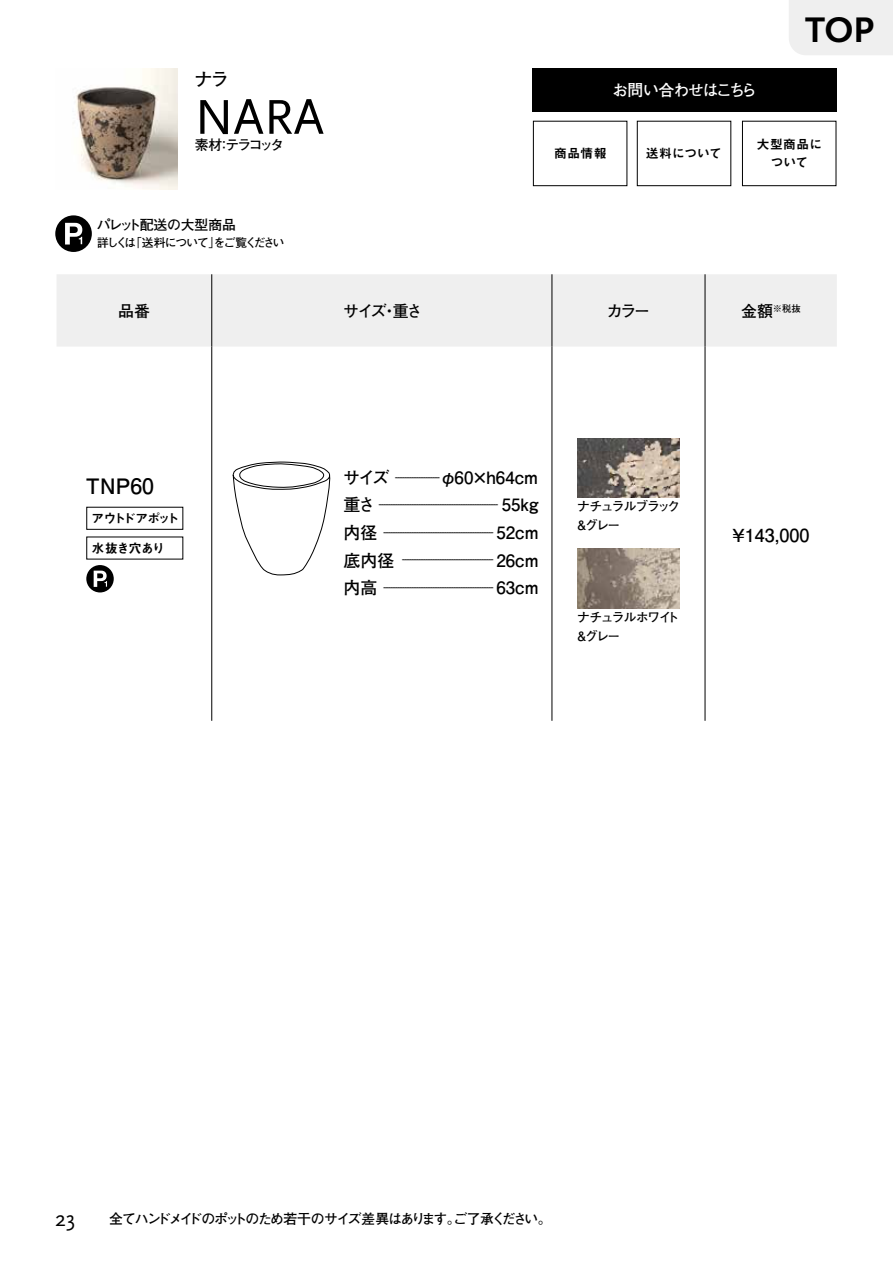
<style>
.page{position:relative;width:893px;height:1263px;background:#fff}
.page>*{position:absolute;margin:0;border:0;box-sizing:border-box;transform-origin:0 0}
.t1{font:51px "Scala Sans Pro";color:#000}
.t2{font:700 37.2px "Scala Sans Pro";color:#000}
.t3{font:22.35px "Scala Sans Pro";color:#000}
.t4{font:700 21.3px "Futo Go B101 Pro";color:#000}
.t5{font:700 18px "Futo Go B101 Pro";color:#000}
.t6{font:700 15.9px "Futo Go B101 Pro";letter-spacing:-.14em;color:#000}
.t7{font:700 15.9px "Futo Go B101 Pro";letter-spacing:-.065em;color:#fff}
.t8{font:700 13.8px "Futo Go B101 Pro";letter-spacing:-.12em;color:#000}
.t9{font:700 13.8px "Futo Go B101 Pro";letter-spacing:-.02em;color:#000}
.t10{font:700 12.75px/19.2px "Futo Go B101 Pro";letter-spacing:-.12em;color:#000}
.t11{font:12.75px "Midashi Go Pro MB31";letter-spacing:-.015em;color:#000}
.t12{font:12.75px/18.3px "Midashi Go Pro MB31";letter-spacing:.025em;color:#000;text-align:center}
.t13{font:12.75px "Midashi Go Pro MB31";letter-spacing:-.17em;color:#000}
.t14{font:700 11.7px "Futo Go B101 Pro";letter-spacing:-.135em;color:#000}
.t15{font:700 9.3px "Futo Go B101 Pro";color:#000}
.t16{font:700 8.55px "Futo Go B101 Pro";color:#000}
.s1{font-size:15.9px}
.s2{font-size:16.95px}
</style>
<div class="page">
<div style="left:789px;top:0;width:104px;height:55px;background:#efefef"></div>
<div style="left:532px;top:69px;width:304px;height:43px;background:#000"></div>
<div style="left:637px;top:121px;width:94px;height:65px;border:1px solid #000"></div>
<div style="left:742px;top:121px;width:94px;height:65px;border:1px solid #000"></div>
<div style="left:57px;top:274px;width:780px;height:73px;background:#efefef"></div>
<hr style="left:211px;top:274px;width:1px;height:73px;background:#000">
<hr style="left:551px;top:274px;width:1px;height:73px;background:#000">
<hr style="left:705px;top:274px;width:1px;height:73px;background:#000">
<hr style="left:211px;top:347px;width:1px;height:374px;background:#000">
<hr style="left:551px;top:347px;width:1px;height:374px;background:#000">
<hr style="left:705px;top:347px;width:1px;height:374px;background:#000">
<div style="left:86px;top:507px;width:97px;height:23px;border:1px solid #000"></div>
<div style="left:86px;top:565px;width:28px;height:27px;background:#000;border-radius:50%"></div>
<svg style="left:94px;top:571px;width:13px;height:16px"></svg>
<svg style="left:232px;top:462px;width:98px;height:113px"></svg>
<img style="left:76px;top:68px;width:101px;height:122px">
<img style="left:577px;top:438px;width:102px;height:59px">
<img style="left:577px;top:549px;width:102px;height:59px">
<div style="left:55px;top:215px;width:37px;height:37px;background:#000;border-radius:50%"></div>
<svg style="left:65px;top:223px;width:17px;height:21px"></svg>
<div style="left:533px;top:121px;width:94px;height:65px;border:1px solid #000"></div>
<h3 class="t5" style="left:194px;top:65px;width:36px">ナラ</h3>
<h1 class="t1" style="left:195px;top:88px;width:131px">NARA</h1>
<h3 class="t8" style="left:195px;top:134px;width:91px">素材：テラコッタ</h3>
<h3 class="t9" style="left:97px;top:213px;width:141px">パレット配送の大型商品</h3>
<h3 class="t14" style="left:97px;top:233px;width:189px">詳しくは「送料について」をご覧ください</h3>
<h3 class="t7" style="left:612px;top:77px;width:147px">お問い合わせはこちら</h3>
<h2 class="t2" style="left:805px;top:8px;width:70px">TOP</h2>
<h3 class="t11" style="left:554px;top:143px;width:54px">商品情報</h3>
<h3 class="t11" style="left:646px;top:143px;width:78px">送料について</h3>
<h3 class="t12" style="left:757px;top:133px;width:67px">大型商品について</h3>
<h3 class="t6" style="left:118px;top:299px;width:33px">品番</h3>
<h3 class="t6" style="left:343px;top:299px;width:81px">サイズ・重さ</h3>
<h3 class="t6" style="left:607px;top:299px;width:45px">カラー</h3>
<p class="t15" style="left:741px;top:301px;width:61px"><span class="s1">金額</span>※税抜</p>
<h3 class="t4" style="left:86px;top:468px;width:69px">TNP60</h3>
<h3 class="t13" style="left:92px;top:508px;width:89px">アウトドアポット</h3>
<h3 class="t11" style="left:92px;top:538px;width:74px">水抜き穴あり</h3>
<p class="t16" style="left:343px;top:469px;width:197px"><span class="s2">サイズ</span> -------------------<span class="s2">φ60×h64cm</span></p>
<p class="t16" style="left:344px;top:497px;width:197px"><span class="s2">重さ</span> --------------------------------------------------- <span class="s2">55kg</span></p>
<p class="t16" style="left:344px;top:525px;width:197px"><span class="s2">内径</span> ----------------------------------------------- <span class="s2">52cm</span></p>
<p class="t16" style="left:344px;top:552px;width:197px"><span class="s2">底内径</span> --------------------------------------- <span class="s2">26cm</span></p>
<p class="t16" style="left:344px;top:580px;width:197px"><span class="s2">内高</span> ----------------------------------------------- <span class="s2">63cm</span></p>
<h3 class="t10" style="left:575px;top:495px;width:107px">ナチュラルブラック＆グレー</h3>
<h3 class="t10" style="left:575px;top:606px;width:106px">ナチュラルホワイト＆グレー</h3>
<h3 class="t5" style="left:732px;top:520px;width:79px">¥143,000</h3>
<h3 class="t3" style="left:55px;top:1206px;width:21px">23</h3>
<h3 class="t8" style="left:109px;top:1208px;width:444px">全てハンドメイドのポットのため若干のサイズ差異はあります。ご了承ください。</h3>
</div>
